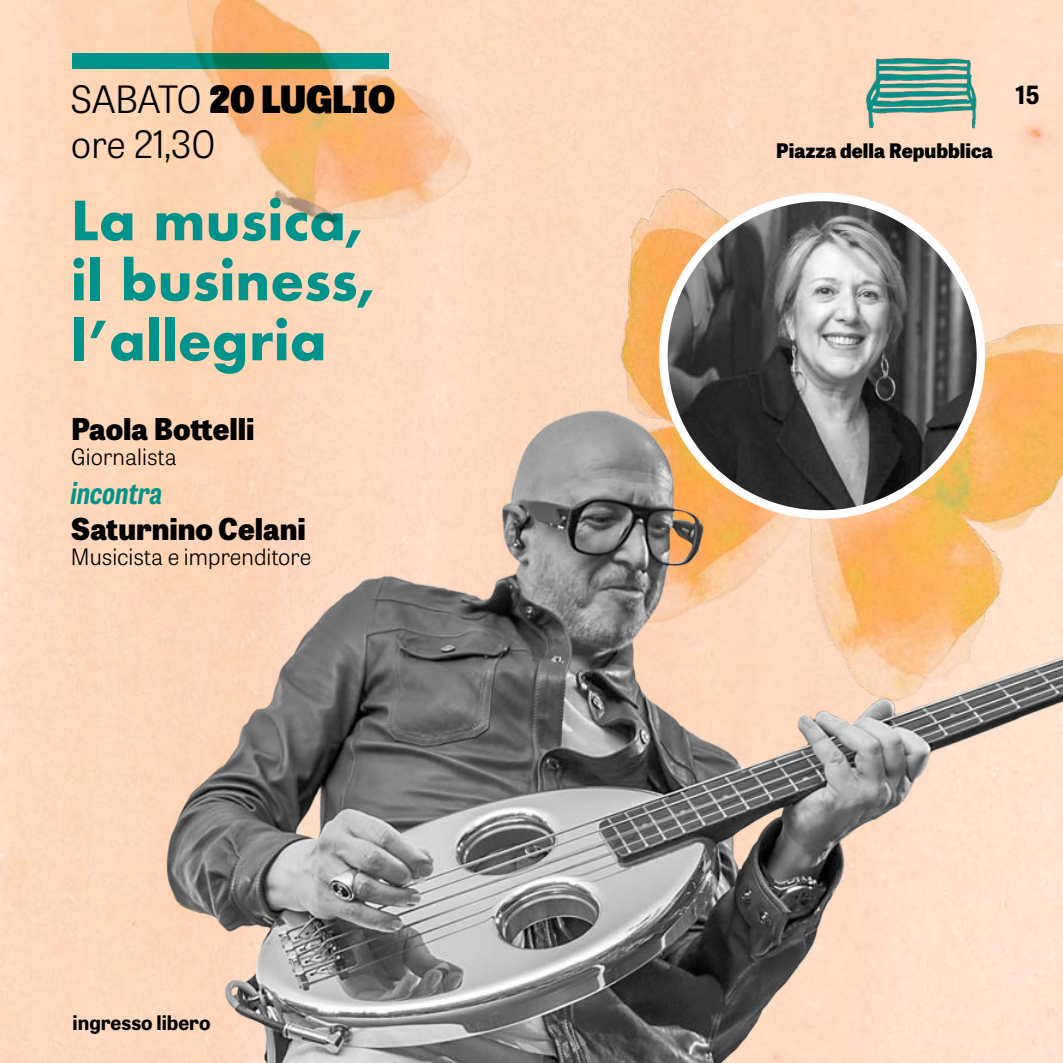
<style>
.page{position:relative;width:1063px;height:1063px;background:#fff}
.page>*{position:absolute;margin:0;border:0;box-sizing:border-box;transform-origin:0 0}
.t1{font:700 52.5px/60px "Futura";color:#00938b}
.t2{font:300 37.5px/45px "Tablet Gothic";color:#000}
.t3{font:800 30px "Tablet Gothic";color:#000}
.t4{font:italic 700 30px "Tablet Gothic Condensed";color:#00938b}
.t5{font:700 25px "Tablet Gothic";color:#000}
.t6{font:300 22.5px "Tablet Gothic";color:#000}
.t7{font:800 20px "Tablet Gothic";color:#000}
.t8{font:700 20px "Tablet Gothic";color:#000}
.s1{font-weight:800}
</style>
<div class="page">
<img style="left:0;top:0;width:1063px;height:1063px">
<img style="left:589px;top:187px;width:474px;height:168px">
<img style="left:97px;top:355px;width:966px;height:708px">
<img style="left:843px;top:33px;width:154px;height:105px">
<div style="left:73px;top:53px;width:316px;height:15px;background:#00938b"></div>
<img style="left:151px;top:0;width:326px;height:268px">
<img style="left:663px;top:197px;width:318px;height:318px;border-radius:159px">
<div style="left:659px;top:193px;width:326px;height:326px;border:8px solid #fff;border-radius:50%"></div>
<h2 class="t2" style="left:71px;top:76px;width:326px">SABATO <span class="s1">20 LUGLIO </span>ore 21,30</h2>
<p class="t5" style="left:1015px;top:77px;width:26px">15</p>
<p class="t7" style="left:776px;top:136px;width:218px">Piazza della Repubblica</p>
<h1 class="t1" style="left:71px;top:190px;width:306px">La musica, il business, l’allegria</h1>
<h3 class="t3" style="left:71px;top:407px;width:185px">Paola Bottelli</h3>
<p class="t6" style="left:71px;top:441px;width:107px">Giornalista</p>
<h3 class="t4" style="left:71px;top:471px;width:93px">incontra</h3>
<h3 class="t3" style="left:71px;top:507px;width:237px">Saturnino Celani</h3>
<p class="t6" style="left:71px;top:542px;width:242px">Musicista e imprenditore</p>
<p class="t8" style="left:73px;top:1008px;width:139px">ingresso libero</p>
</div>
